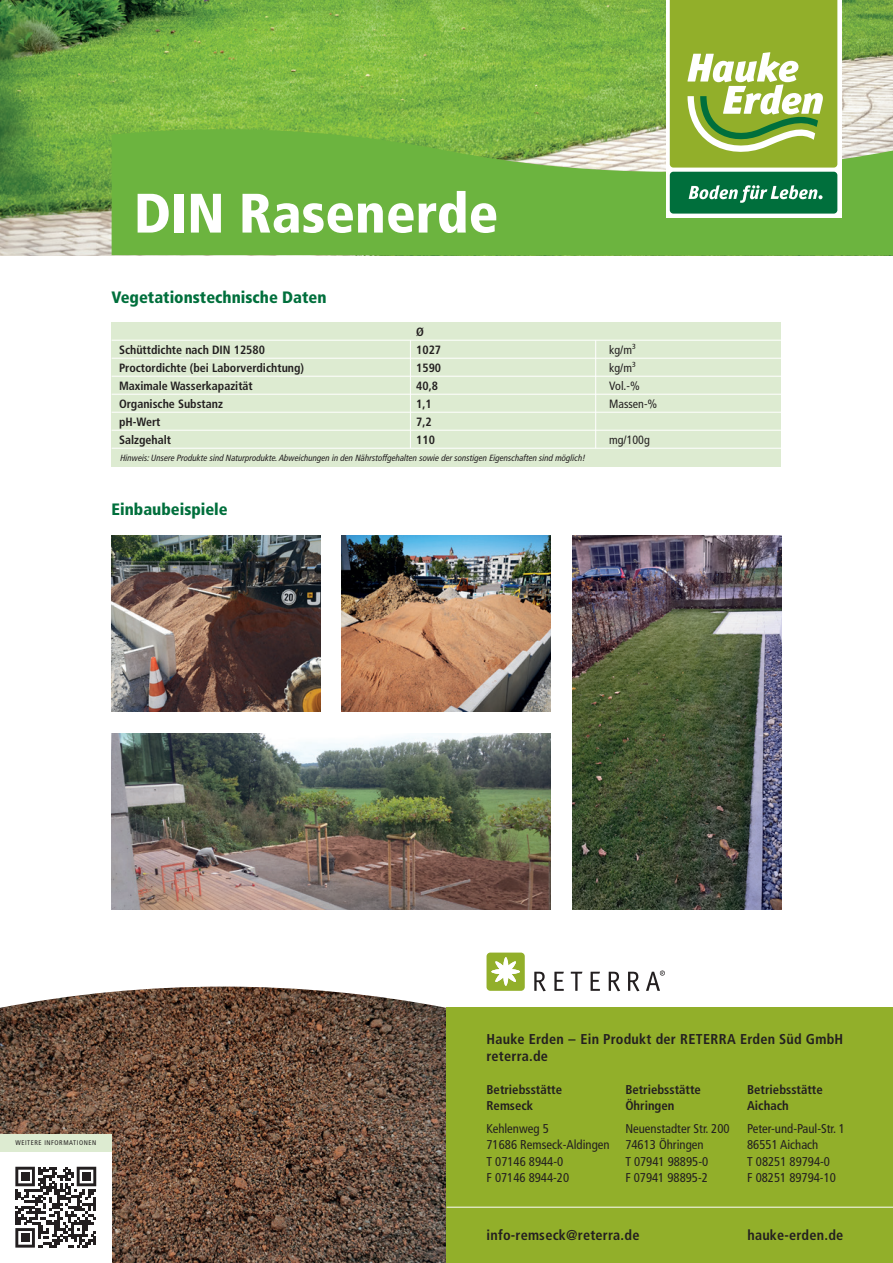
<style>
.page{position:relative;width:893px;height:1263px;background:#fff}
.page>*{position:absolute;margin:0;border:0;box-sizing:border-box;transform-origin:0 0}
.t1{font:900 condensed 55.5px "Frutiger LT Std";color:#fff}
.t2{font:900 condensed 16.5px "Frutiger LT Std";color:#006f3c}
.t3{font:700 condensed 14.25px/17.1px "Frutiger LT Std";letter-spacing:.015em;color:#231f20}
.t4{font:condensed 12.75px/16.5px "Frutiger LT Std";color:#231f20}
.t5{font:700 condensed 12.75px/16.5px "Frutiger LT Std";color:#231f20}
.t6{font:700 condensed 12px/18px "Frutiger LT Std";color:#231f20}
.t7{font:condensed 12px/18px "Frutiger LT Std";color:#231f20}
.t8{font:italic condensed 9px "Frutiger LT Std";color:#231f20}
.t9{font:condensed 6.75px "Frutiger LT Std";letter-spacing:.08em;color:#231f20}
</style>
<div class="page">
<img style="left:0;top:0;width:893px;height:255px">
<img style="left:0;top:986px;width:446px;height:277px">
<div style="left:0;top:1151px;width:112px;height:112px;background:#fff"></div>
<div style="left:0;top:1134px;width:112px;height:17px;background:#ddebd1"></div>
<svg style="left:15px;top:1167px;width:81px;height:80px"></svg>
<div style="left:21px;top:1172px;width:8px;height:9px;background:#231f20"></div>
<div style="left:82px;top:1172px;width:9px;height:9px;background:#231f20"></div>
<div style="left:21px;top:1234px;width:8px;height:8px;background:#231f20"></div>
<svg style="left:112px;top:129px;width:781px;height:126px;fill:#6cb43f"></svg>
<div style="left:134px;top:191px;width:517px;height:57px;background:#6cb43f"></div>
<div style="left:112px;top:323px;width:669px;height:144px;background:#ddebd1"></div>
<hr style="left:112px;top:340px;width:669px;height:1px;background:#fff">
<hr style="left:112px;top:394px;width:669px;height:1px;background:#fff">
<hr style="left:112px;top:358px;width:669px;height:1px;background:#fff">
<hr style="left:112px;top:412px;width:669px;height:1px;background:#fff">
<hr style="left:112px;top:376px;width:669px;height:1px;background:#fff">
<hr style="left:112px;top:430px;width:669px;height:1px;background:#fff">
<hr style="left:112px;top:448px;width:669px;height:1px;background:#fff">
<hr style="left:410px;top:340px;width:1px;height:108px;background:#fff">
<hr style="left:595px;top:340px;width:1px;height:108px;background:#fff">
<img style="left:112px;top:536px;width:209px;height:176px">
<img style="left:112px;top:734px;width:439px;height:176px">
<img style="left:342px;top:536px;width:209px;height:176px">
<img style="left:572px;top:536px;width:209px;height:374px">
<div style="left:446px;top:1008px;width:447px;height:255px;background:#92af2a"></div>
<svg style="left:534px;top:972px;width:12px;height:19px"></svg>
<svg style="left:554px;top:972px;width:10px;height:19px"></svg>
<svg style="left:571px;top:972px;width:11px;height:19px"></svg>
<svg style="left:591px;top:972px;width:9px;height:19px"></svg>
<svg style="left:609px;top:972px;width:11px;height:19px"></svg>
<svg style="left:628px;top:972px;width:11px;height:19px"></svg>
<svg style="left:646px;top:970px;width:19px;height:21px"></svg>
<div style="left:486px;top:952px;width:39px;height:39px;background:#92af2a;border-radius:4px"></div>
<svg style="left:491px;top:957px;width:29px;height:29px"></svg>
<hr style="left:446px;top:1207px;width:447px;height:1px;background:#fff">
<div style="left:666px;top:0;width:175px;height:218px;background:linear-gradient(to right,#fff,#fefffe)"></div>
<div style="left:670px;top:172px;width:167px;height:42px;background:#006f3c;border-radius:4px"></div>
<svg style="left:689px;top:185px;width:133px;height:18px"></svg>
<svg style="left:670px;top:0;width:167px;height:168px"></svg>
<h1 class="t1" style="left:134px;top:180px;width:366px">DIN Rasenerde</h1>
<p class="t2" style="left:112px;top:287px;width:216px">Vegetationstechnische Daten</p>
<p class="t6" style="left:416px;top:323px;width:26px">Ø<br>1027<br>1590<br>40,8<br>1,1<br>7,2<br>110</p>
<p class="t6" style="left:119px;top:341px;width:187px">Schüttdichte nach DIN 12580<br>Proctordichte (bei Laborverdichtung)<br>Maximale Wasserkapazität<br>Organische Substanz<br>pH-Wert<br>Salzgehalt</p>
<p class="t8" style="left:120px;top:453px;width:466px">Hinweis: Unsere Produkte sind Naturprodukte. Abweichungen in den Nährstoffgehalten sowie der sonstigen Eigenschaften sind möglich!</p>
<p class="t2" style="left:112px;top:499px;width:118px">Einbaubeispiele</p>
<p class="t7" style="left:609px;top:341px;width:50px">kg/m³ kg/m³<br>Vol.-%<br>Massen-%</p>
<p class="t7" style="left:609px;top:431px;width:42px">mg/100g</p>
<p class="t9" style="left:15px;top:1139px;width:82px">WEITERE INFORMATIONEN</p>
<p class="t3" style="left:486px;top:1030px;width:358px">Hauke Erden – Ein Produkt der RETERRA Erden Süd GmbH reterra.de</p>
<p class="t5" style="left:486px;top:1081px;width:77px">Betriebsstätte<br>Remseck</p>
<p class="t4" style="left:486px;top:1120px;width:125px">Kehlenweg 5<br>71686 Remseck-Aldingen<br>T 07146 8944-0<br>F 07146 8944-20</p>
<p class="t5" style="left:625px;top:1081px;width:77px">Betriebsstätte<br>Öhringen</p>
<p class="t4" style="left:625px;top:1120px;width:106px">Neuenstadter Str. 200<br>74613 Öhringen<br>T 07941 98895-0<br>F 07941 98895-2</p>
<p class="t5" style="left:747px;top:1081px;width:77px">Betriebsstätte<br>Aichach</p>
<p class="t4" style="left:747px;top:1120px;width:99px">Peter-und-Paul-Str. 1<br>86551 Aichach<br>T 08251 89794-0<br>F 08251 89794-10</p>
<p class="t3" style="left:486px;top:1226px;width:154px">info-remseck@reterra.de</p>
<p class="t3" style="left:747px;top:1226px;width:97px">hauke-erden.de</p>
</div>
